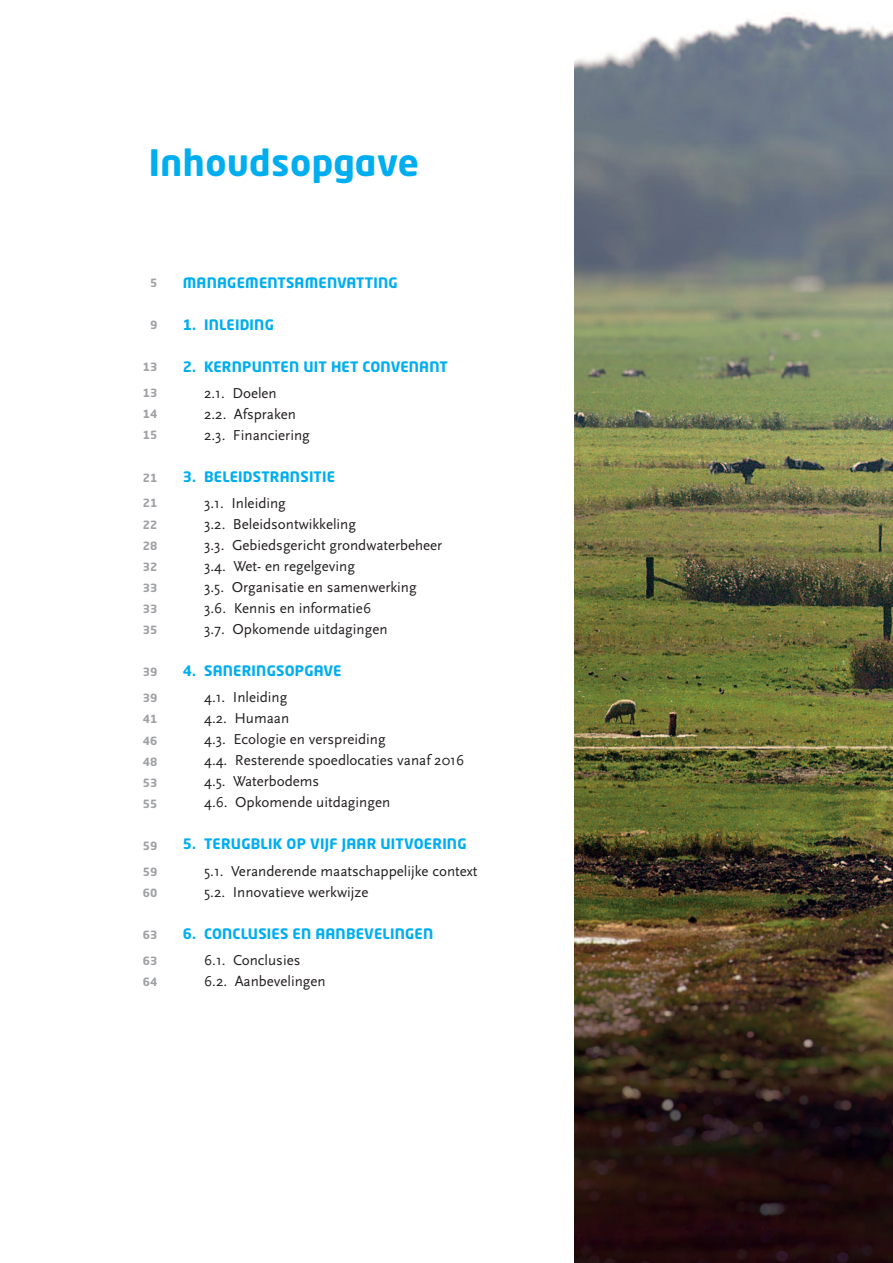
<style>
.page{position:relative;width:893px;height:1263px;background:#fff}
.page>*{position:absolute;margin:0;border:0;box-sizing:border-box;transform-origin:0 0}
.t1{font:700 36px "Neo Tech Std";letter-spacing:.015em;color:#00aeef}
.t2{font:15px/21px "AD Scala Sans Romein";color:#231f20}
.t3{font:700 14.25px "Neo Tech Std";letter-spacing:.015em;color:#00aeef}
.t4{font:700 11.25px/21.1px "Neo Tech Std";color:#a0a1a5;text-align:justify}
</style>
<div class="page">
<img style="left:574px;top:15px;width:319px;height:1248px">
<h1 class="t1" style="left:149px;top:149px;width:272px">Inhoudsopgave</h1>
<p class="t4" style="left:150px;top:273px;width:9px">5</p>
<p class="t4" style="left:150px;top:315px;width:9px">9</p>
<p class="t4" style="left:143px;top:357px;width:16px">13</p>
<p class="t4" style="left:143px;top:383px;width:16px">13<br>14<br>15</p>
<p class="t4" style="left:143px;top:468px;width:16px">21</p>
<p class="t4" style="left:143px;top:494px;width:16px">21<br>22<br>28<br>32<br>33<br>33<br>35</p>
<p class="t4" style="left:143px;top:663px;width:16px">39</p>
<p class="t4" style="left:143px;top:688px;width:16px">39<br>41<br>46<br>48<br>53<br>55</p>
<p class="t4" style="left:143px;top:836px;width:16px">59</p>
<p class="t4" style="left:143px;top:862px;width:16px">59<br>60</p>
<p class="t4" style="left:143px;top:925px;width:16px">63</p>
<p class="t4" style="left:143px;top:951px;width:16px">63<br>64</p>
<p class="t3" style="left:183px;top:277px;width:216px">MANAGEMENTSAMENVATTING</p>
<p class="t3" style="left:183px;top:319px;width:93px">1. INLEIDING</p>
<p class="t3" style="left:183px;top:361px;width:266px">2. KERNPUNTEN UIT HET CONVENANT</p>
<p class="t2" style="left:204px;top:384px;width:107px">2.1. Doelen<br>2.2. Afspraken<br>2.3. Financiering</p>
<p class="t3" style="left:183px;top:471px;width:154px">3. BELEIDSTRANSITIE</p>
<p class="t2" style="left:204px;top:494px;width:240px">3.1. Inleiding<br>3.2. Beleidsontwikkeling<br>3.3. Gebiedsgericht grondwaterbeheer<br>3.4. Wet- en regelgeving<br>3.5. Organisatie en samenwerking<br>3.6. Kennis en informatie6<br>3.7. Opkomende uitdagingen</p>
<p class="t3" style="left:183px;top:665px;width:160px">4. SANERINGSOPGAVE</p>
<p class="t2" style="left:204px;top:688px;width:262px">4.1. Inleiding<br>4.2. Humaan<br>4.3. Ecologie en verspreiding<br>4.4. Resterende spoedlocaties vanaf 2016<br>4.5. Waterbodems<br>4.6. Opkomende uitdagingen</p>
<p class="t3" style="left:183px;top:838px;width:285px">5. TERUGBLIK OP VIJF JAAR UITVOERING</p>
<p class="t2" style="left:204px;top:861px;width:275px">5.1. Veranderende maatschappelijke context<br>5.2. Innovatieve werkwijze</p>
<p class="t3" style="left:183px;top:928px;width:252px">6. CONCLUSIES EN AANBEVELINGEN</p>
<p class="t2" style="left:204px;top:951px;width:123px">6.1. Conclusies<br>6.2. Aanbevelingen</p>
</div>
